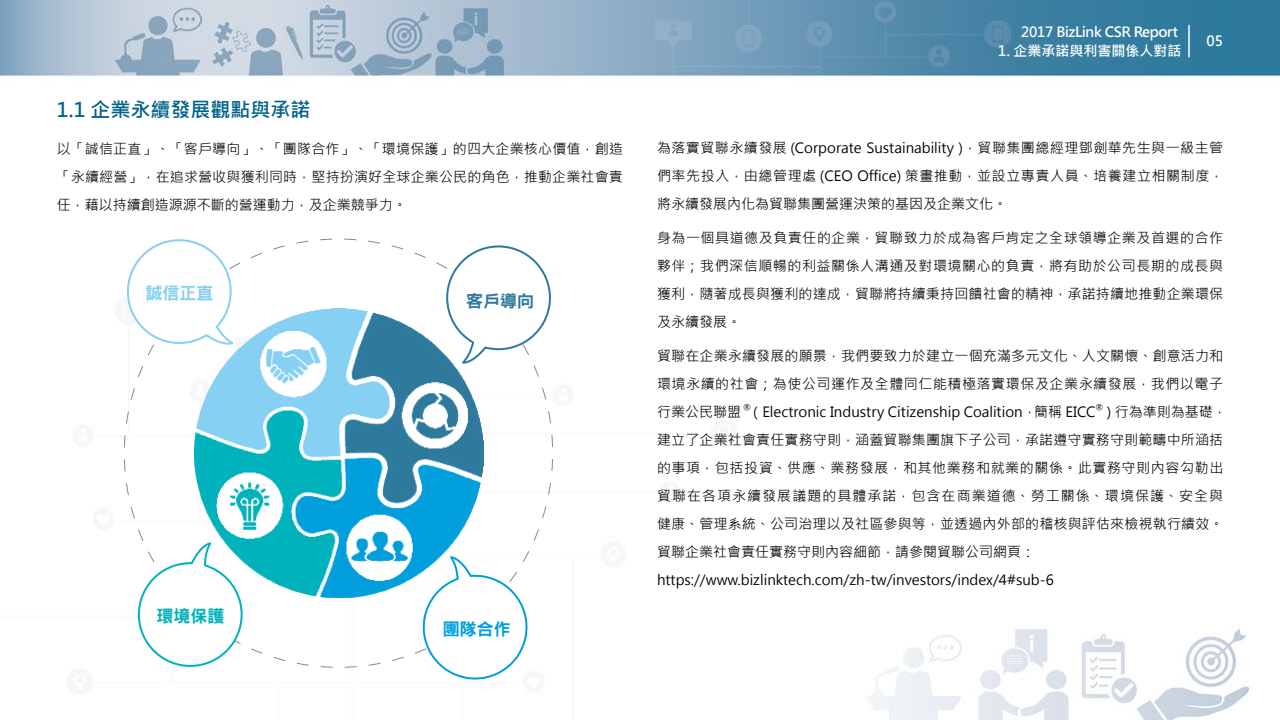
<style>
.page{position:relative;width:1280px;height:720px;background:#fff}
.page>*{position:absolute;margin:0;border:0;box-sizing:border-box;transform-origin:0 0}
.t1{font:700 20px "Microsoft Jheng Hei";color:#006389}
.t2{font:17px "DFN Hei XB HKP BF";color:#85d0f3}
.t3{font:17px "DFN Hei XB HKP BF";color:#2d7a9c}
.t4{font:17px "DFN Hei XB HKP BF";color:#009fdc}
.t5{font:17px "DFN Hei XB HKP BF";color:#00b2bb}
.t6{font:14px/28px "Microsoft Jheng Hei";letter-spacing:.01em;color:#000;text-align:justify}
.t7{font:700 14px "Microsoft Jheng Hei";letter-spacing:-.025em;color:#fff}
.t8{font:700 14px "Microsoft Jheng Hei";color:#fff}
.t9{font:8.2px "Microsoft Jheng Hei";color:#000}
</style>
<div class="page">
<img style="left:0;top:0;width:1280px;height:720px">
<svg style="left:95px;top:223px;width:486px;height:469px"></svg>
<svg style="left:119px;top:234px;width:118px;height:118px"></svg>
<svg style="left:445px;top:244px;width:107px;height:124px"></svg>
<svg style="left:420px;top:557px;width:110px;height:125px"></svg>
<svg style="left:134px;top:543px;width:113px;height:128px"></svg>
<img style="left:194px;top:309px;width:289px;height:289px">
<hr style="left:1188px;top:25px;width:2px;height:32px;background:#fff">
<p class="t7" style="left:1021px;top:23px;width:159px">2017 BizLink CSR Report</p>
<p class="t8" style="left:998px;top:42px;width:185px">1. 企業承諾與利害關係人對話</p>
<p class="t7" style="left:1207px;top:32px;width:18px">05</p>
<h1 class="t1" style="left:57px;top:97px;width:255px">1.1 企業永續發展觀點與承諾</h1>
<p class="t6" style="left:57px;top:135px;width:568px">以「誠信正直」、「客戶導向」、「團隊合作」、「環境保護」的四大企業核心價值，創造「永續經營」，在追求營收與獲利同時，堅持扮演好全球企業公民的角色，推動企業社會責任，藉以持續創造源源不斷的營運動力，及企業競爭力。</p>
<p class="t6" style="left:657px;top:134px;width:568px">為落實貿聯永續發展 (Corporate Sustainability )，貿聯集團總經理鄧劍華先生與一級主管們率先投入，由總管理處 (CEO Office) 策畫推動，並設立專責人員、培養建立相關制度，將永續發展內化為貿聯集團營運決策的基因及企業文化。</p>
<p class="t6" style="left:657px;top:224px;width:568px">身為一個具道德及負責任的企業，貿聯致力於成為客戶肯定之全球領導企業及首選的合作夥伴；我們深信順暢的利益關係人溝通及對環境關心的負責，將有助於公司長期的成長與獲利，隨著成長與獲利的達成，貿聯將持續秉持回饋社會的精神，承諾持續地推動企業環保及永續發展。</p>
<p class="t6" style="left:657px;top:342px;width:568px">貿聯在企業永續發展的願景，我們要致力於建立一個充滿多元文化、人文關懷、創意活力和環境永續的社會；為使公司運作及全體同仁能積極落實環保及企業永續發展，我們以電子行業公民聯盟</p>
<p class="t2" style="left:145px;top:284px;width:69px">誠信正直</p>
<p class="t3" style="left:466px;top:292px;width:69px">客戶導向</p>
<p class="t9" style="left:743px;top:402px;width:9px">®</p>
<p class="t6" style="left:748px;top:398px;width:349px">（Electronic Industry Citizenship Coalition，簡稱 EICC</p>
<p class="t9" style="left:1095px;top:402px;width:9px">®</p>
<p class="t6" style="left:657px;top:398px;width:571px;text-align:left;text-indent:450px">) 行為準則為基礎，建立了企業社會責任實務守則，涵蓋貿聯集團旗下子公司，承諾遵守實務守則範疇中所涵括的事項，包括投資、供應、業務發展，和其他業務和就業的關係。此實務守則內容勾勒出貿聯在各項永續發展議題的具體承諾，包含在商業道德、勞工關係、環境保護、安全與健康、管理系統、公司治理以及社區參與等，並透過內外部的稽核與評估來檢視執行績效。貿聯企業社會責任實務守則內容細節，請參閱貿聯公司網頁：https://www.bizlinktech.com/zh-tw/investors/index/4#sub-6</p>
<p class="t5" style="left:157px;top:608px;width:69px">環境保護</p>
<p class="t4" style="left:443px;top:621px;width:69px">團隊合作</p>
</div>
